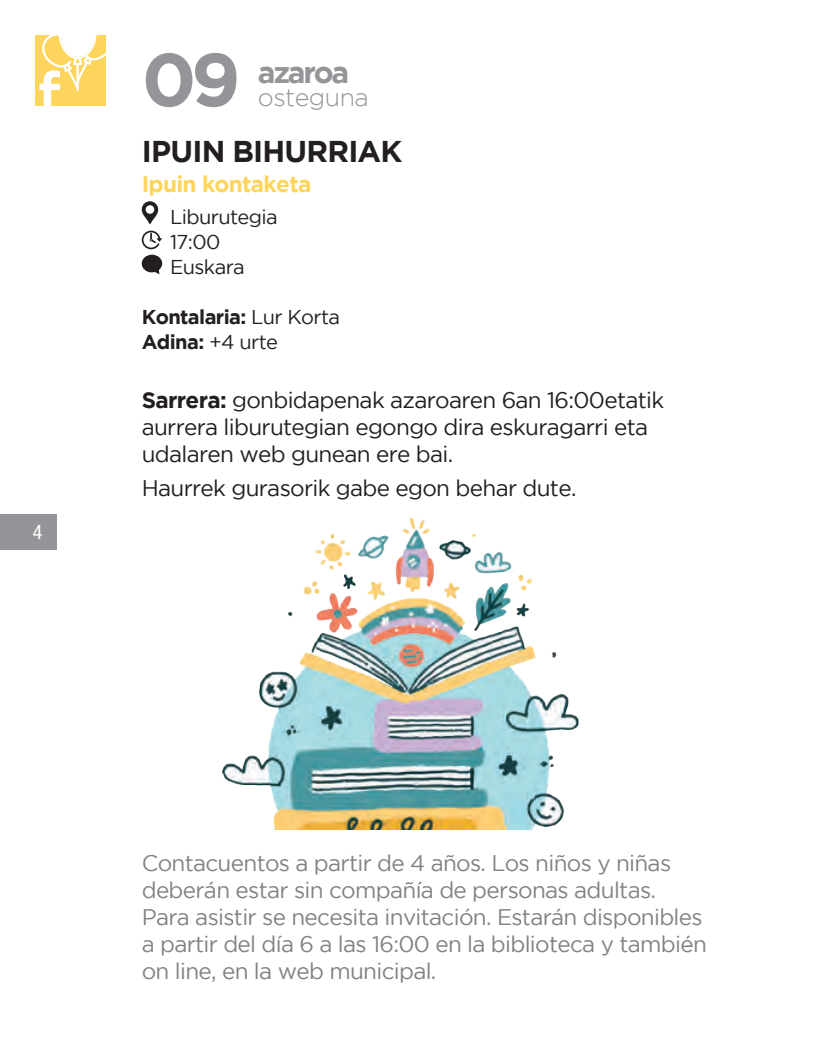
<style>
.page{position:relative;width:815px;height:1063px;background:#fff}
.page>*{position:absolute;margin:0;border:0;box-sizing:border-box;transform-origin:0 0}
.t1{font:700 75px "Gotham";color:#939598}
.t2{font:700 30px "Gotham";letter-spacing:-.025em;color:#231f20}
.t3{font:700 30px "Gotham";letter-spacing:-.075em;color:#939598}
.t4{font:300 25px "Gotham";letter-spacing:-.02em;color:#939598}
.t5{font:22.5px/27px "Gotham";letter-spacing:-.03em;color:#808285}
.t6{font:22.5px/27px "Gotham";letter-spacing:-.03em;color:#231f20}
.t7{font:700 22.5px "Gotham";letter-spacing:-.03em;color:#fed55c}
.t8{font:700 20px/25px "Gotham";letter-spacing:-.03em;color:#231f20}
.t9{font:20px/25px "Gotham";letter-spacing:-.03em;color:#231f20}
.t10{font:condensed 20px "Helvetica Neue LT Std";color:#fff}
.s1{font-weight:400}
.s2{font-weight:700}
</style>
<div class="page">
<div style="left:0;top:514px;width:57px;height:35px;background:#939598"></div>
<svg style="left:142px;top:201px;width:17px;height:23px"></svg>
<svg style="left:142px;top:231px;width:20px;height:18px"></svg>
<svg style="left:142px;top:255px;width:20px;height:19px"></svg>
<img style="left:222px;top:518px;width:357px;height:312px">
<div style="left:35px;top:35px;width:71px;height:71px;background:#fed55c"></div>
<svg style="left:42px;top:35px;width:64px;height:56px"></svg>
<h1 class="t1" style="left:37px;top:36px;width:205px"><sub>f</sub> 09</h1>
<h2 class="t3" style="left:258px;top:55px;width:93px">azaroa</h2>
<p class="t4" style="left:258px;top:84px;width:113px">osteguna</p>
<h2 class="t2" style="left:142px;top:134px;width:262px">IPUIN BIHURRIAK</h2>
<p class="t7" style="left:142px;top:171px;width:171px">Ipuin kontaketa</p>
<p class="t9" style="left:170px;top:204px;width:109px">Liburutegia<br>17:00<br>Euskara</p>
<p class="t8" style="left:142px;top:304px;width:200px">Kontalaria: <span class="s1">Lur Korta<br></span>Adina: <span class="s1">+4 urte</span></p>
<p class="t10" style="left:33px;top:520px;width:11px">4</p>
<p class="t6" style="left:142px;top:387px;width:524px"><span class="s2">Sarrera:</span> gonbidapenak azaroaren 6an 16:00etatik aurrera liburutegian egongo dira eskuragarri eta udalaren web gunean ere bai.</p>
<p class="t6" style="left:142px;top:475px;width:436px">Haurrek gurasorik gabe egon behar dute.</p>
<p class="t5" style="left:142px;top:850px;width:567px">Contacuentos a partir de 4 años. Los niños y niñas deberán estar sin compañía de personas adultas.<br>Para asistir se necesita invitación. Estarán disponibles a partir del día 6 a las 16:00 en la biblioteca y también on line, en la web municipal.</p>
</div>
